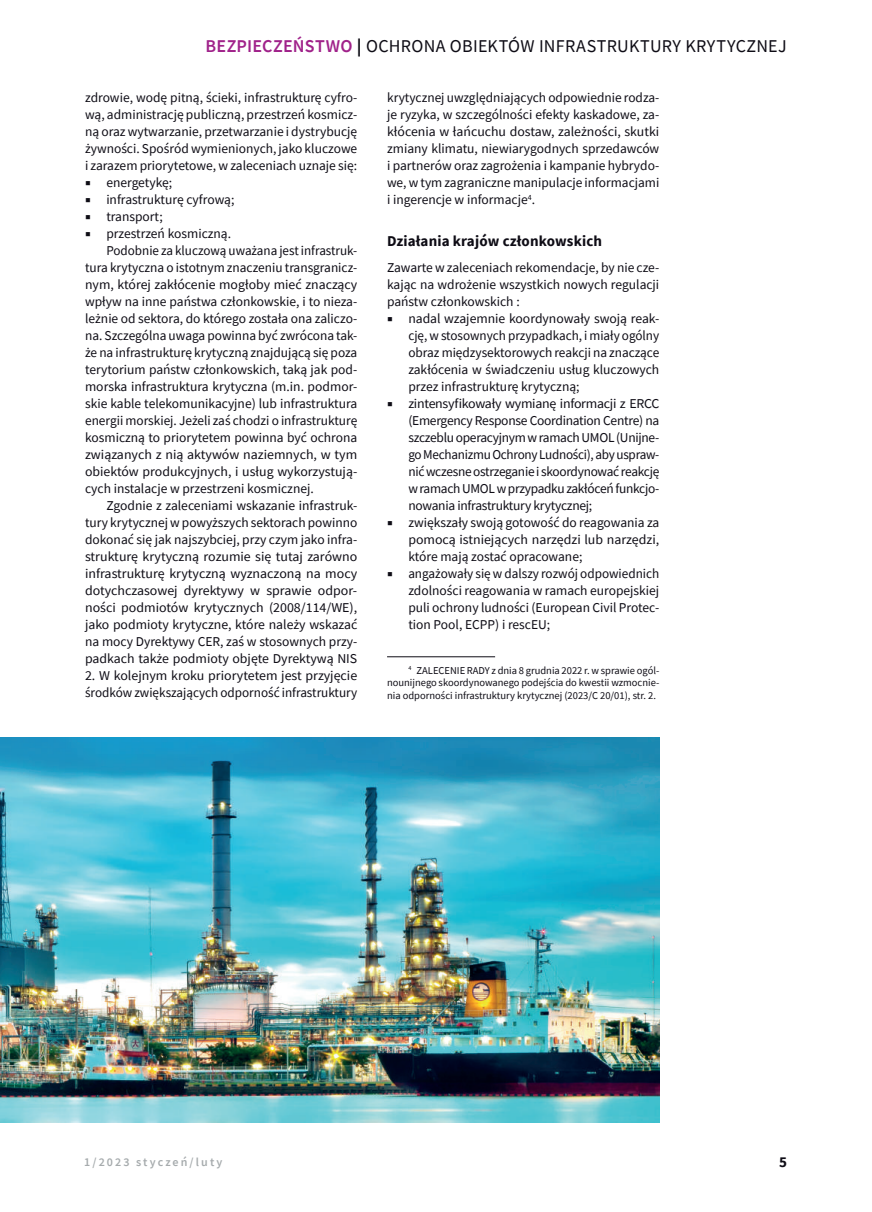
<style>
.page{position:relative;width:872px;height:1212px;background:#fff}
.page>*{position:absolute;margin:0;border:0;box-sizing:border-box;transform-origin:0 0}
.t1{font:18px "Source Sans Pro";letter-spacing:.015em;color:#0e0c15}
.t2{font:700 15px "Source Sans Pro";letter-spacing:.01em;color:#0e0c15}
.t3{font:13.5px/17px "Source Sans Pro";color:#0e0c15}
.t4{font:600 12px "Source Sans Pro";letter-spacing:.175em;color:#a6abad}
.t5{font:10.5px/12.6px "Source Sans Pro";color:#0e0c15;text-align:justify}
.s1{font-weight:600;color:#a0228a}
.s2{font-weight:700}
</style>
<div class="page">
<hr style="left:387px;top:656px;width:108px;height:1px;background:#0e0c15">
<img style="left:0;top:737px;width:659px;height:386px">
<h1 class="t1" style="left:205px;top:35px;width:583px"><span class="s1">BEZPIECZEŃSTWO</span> <span class="s2">|</span> Ochrona Obiektów I nfrastruktury Krytycznej</h1>
<p class="t3" style="left:85px;top:89px;width:274px">zdrowie, wodę pitną, ścieki, infrastrukturę cyfro-</p>
<p class="t3" style="left:85px;top:106px;width:274px">wą, administrację publiczną, przestrzeń kosmicz-</p>
<p class="t3" style="left:85px;top:123px;width:274px">ną oraz wytwarzanie, przetwarzanie i dystrybucję</p>
<p class="t3" style="left:85px;top:140px;width:274px">żywności. Spośród wymienionych, jako kluczowe</p>
<p class="t3" style="left:85px;top:157px;width:274px">i zarazem priorytetowe, w zaleceniach uznaje się:</p>
<p class="t3" style="left:106px;top:174px;width:67px">energetykę;</p>
<p class="t3" style="left:106px;top:191px;width:130px">infrastrukturę cyfrową;</p>
<p class="t3" style="left:106px;top:208px;width:58px">transport;</p>
<p class="t3" style="left:106px;top:225px;width:126px">przestrzeń kosmiczną.</p>
<p class="t3" style="left:106px;top:242px;width:252px">Podobnie za kluczową uważana jest infrastruk-</p>
<p class="t3" style="left:85px;top:259px;width:274px">tura krytyczna o istotnym znaczeniu transgranicz-</p>
<p class="t3" style="left:85px;top:276px;width:274px">nym, której zakłócenie mogłoby mieć znaczący</p>
<p class="t3" style="left:85px;top:293px;width:274px">wpływ na inne państwa członkowskie, i to nieza-</p>
<p class="t3" style="left:85px;top:310px;width:274px">leżnie od sektora, do którego została ona zaliczo-</p>
<p class="t3" style="left:85px;top:327px;width:274px">na. Szczególna uwaga powinna być zwrócona tak-</p>
<p class="t3" style="left:85px;top:344px;width:274px">że na infrastrukturę krytyczną znajdującą się poza</p>
<p class="t3" style="left:85px;top:361px;width:274px">terytorium państw członkowskich, taką jak pod-</p>
<p class="t3" style="left:85px;top:378px;width:274px">morska infrastruktura krytyczna (m.in. podmor-</p>
<p class="t3" style="left:85px;top:395px;width:274px">skie kable telekomunikacyjne) lub infrastruktura</p>
<p class="t3" style="left:85px;top:412px;width:274px">energii morskiej. Jeżeli zaś chodzi o infrastrukturę</p>
<p class="t3" style="left:85px;top:429px;width:274px">kosmiczną to priorytetem powinna być ochrona</p>
<p class="t3" style="left:85px;top:446px;width:274px">związanych z nią aktywów naziemnych, w tym</p>
<p class="t3" style="left:85px;top:463px;width:274px">obiektów produkcyjnych, i usług wykorzystują-</p>
<p class="t3" style="left:85px;top:480px;width:230px">cych instalacje w przestrzeni kosmicznej.</p>
<p class="t3" style="left:106px;top:497px;width:252px">Zgodnie z zaleceniami wskazanie infrastruk-</p>
<p class="t3" style="left:85px;top:514px;width:274px">tury krytycznej w powyższych sektorach powinno</p>
<p class="t3" style="left:85px;top:531px;width:274px">dokonać się jak najszybciej, przy czym jako infra-</p>
<p class="t3" style="left:85px;top:548px;width:274px">strukturę krytyczną rozumie się tutaj zarówno</p>
<p class="t3" style="left:85px;top:565px;width:274px">infrastrukturę krytyczną wyznaczoną na mocy</p>
<p class="t3" style="left:85px;top:582px;width:274px">dotychczasowej dyrektywy w sprawie odpor-</p>
<p class="t3" style="left:85px;top:599px;width:274px">ności podmiotów krytycznych (2008/114/WE),</p>
<p class="t3" style="left:85px;top:616px;width:274px">jako podmioty krytyczne, które należy wskazać</p>
<p class="t3" style="left:85px;top:633px;width:274px">na mocy Dyrektywy CER, zaś w stosownych przy-</p>
<p class="t3" style="left:85px;top:650px;width:274px">padkach także podmioty objęte Dyrektywą NIS</p>
<p class="t3" style="left:85px;top:667px;width:274px">2. W kolejnym kroku priorytetem jest przyjęcie środków zwiększających odporność infrastruktury</p>
<p class="t3" style="left:387px;top:89px;width:274px;text-align:justify">krytycznej uwzględniających odpowiednie rodza&shy;je ryzyka, w szczególności efekty kaskadowe, za&shy;kłócenia w łańcuchu dostaw, zależności, skutki zmiany klimatu, niewiarygodnych sprzedawców i partnerów oraz zagrożenia i kampanie hybrydo&shy;we, w tym zagraniczne manipulacje informacjami i ingerencje w informacje<sup>4</sup>.</p>
<p class="t2" style="left:387px;top:230px;width:216px">Działania krajów członkowskich</p>
<p class="t3" style="left:387px;top:259px;width:274px;text-align:justify">Zawarte w zaleceniach rekomendacje, by nie cze&shy;kając na wdrożenie wszystkich nowych regulacji państw członkowskich :</p>
<p class="t3" style="left:408px;top:310px;width:252px">nadal wzajemnie koordynowały swoją reak&shy;cję, w stosownych przypadkach, i miały ogólny obraz międzysektorowych reakcji na znaczące zakłócenia w świadczeniu usług kluczowych przez infrastrukturę krytyczną; zintensyfikowały wymianę informacji z ERCC (Emergency Response Coordination Centre) na szczeblu operacyjnym wramach UMOL (Unijne&shy;go Mechanizmu Ochrony Ludności), aby uspraw&shy;nić wczesne ostrzeganie i skoordynować reakcję wramach UMOL wprzypadku zakłóceń funkcjo&shy;nowania infrastruktury krytycznej;<br>zwiększały swoją gotowość do reagowania za pomocą istniejących narzędzi lub narzędzi, które mają zostać opracowane;<br>angażowały się w dalszy rozwój odpowiednich zdolności reagowania w ramach europejskiej puli ochrony ludności (European Civil Protec&shy;tion Pool, ECPP) i rescEU;</p>
<p class="t5" style="left:387px;top:664px;width:274px;text-indent:21px"><sup>4</sup> ZALECENIE RADY z dnia 8 grudnia 2022 r. w sprawie ogól&shy;nounijnego skoordynowanego podejścia do kwestii wzmocnie&shy;nia odporności infrastruktury krytycznej (2023/C 20/01), str. 2.</p>
<p class="t4" style="left:84px;top:1154px;width:140px">1/2023 styczeń/luty</p>
<p class="t2" style="left:779px;top:1152px;width:9px">5</p>
</div>
